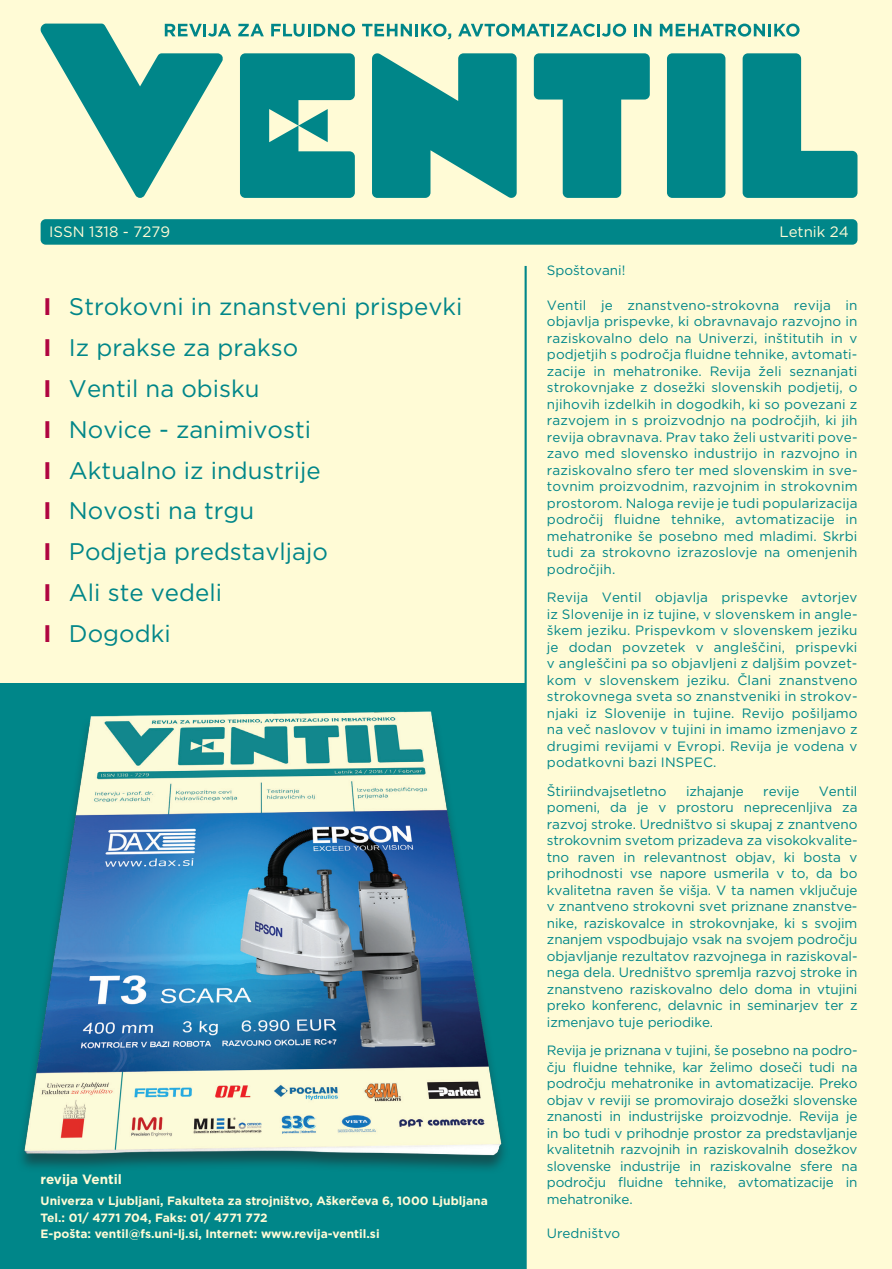
<style>
.page{position:relative;width:892px;height:1269px;background:#fff}
.page>*{position:absolute;margin:0;border:0;box-sizing:border-box;transform-origin:0 0}
.t1{font:24px/40.8px "Gotham";color:#008689}
.t2{font:15px "Gotham";color:#fffbd6}
.t3{font:13.5px/16.5px "Gotham";letter-spacing:-.005em;color:#008689;text-align:justify}
.t4{font:700 13.5px "Gotham";color:#fffbd6}
.t5{font:700 12px/16.5px "Gotham";color:#fffbd6}
.s1{color:#b00540}
</style>
<div class="page">
<div style="left:0;top:0;width:891px;height:1269px;background:#fffbd6"></div>
<div style="left:0;top:684px;width:525px;height:585px;background:#008689"></div>
<hr style="left:524px;top:266px;width:2px;height:1003px;background:#008689">
<img style="left:0;top:647px;width:527px;height:572px">
<svg style="left:372px;top:53px;width:144px;height:145px"></svg>
<svg style="left:534px;top:53px;width:115px;height:145px"></svg>
<div style="left:667px;top:53px;width:58px;height:145px;background:#008689;border-radius:5px"></div>
<svg style="left:742px;top:53px;width:115px;height:145px"></svg>
<svg style="left:240px;top:53px;width:115px;height:145px"></svg>
<svg style="left:40px;top:24px;width:191px;height:174px"></svg>
<svg style="left:238px;top:24px;width:26px;height:12px"></svg>
<svg style="left:271px;top:24px;width:84px;height:13px"></svg>
<svg style="left:362px;top:24px;width:89px;height:15px"></svg>
<svg style="left:458px;top:24px;width:168px;height:13px"></svg>
<svg style="left:634px;top:24px;width:17px;height:12px"></svg>
<svg style="left:659px;top:24px;width:140px;height:13px"></svg>
<div style="left:41px;top:219px;width:816px;height:26px;background:#008689;border-radius:5px"></div>
<p class="t2" style="left:49px;top:222px;width:122px">ISSN 1318 - 7279</p>
<p class="t2" style="left:779px;top:222px;width:71px">Letnik 24</p>
<h1 class="t1" style="left:41px;top:286px;width:423px"><span class="s1">I</span> Strokovni in znanstveni prispevki<br><span class="s1">I</span> Iz prakse za prakso<br><span class="s1">I</span> Ventil na obisku<br><span class="s1">I</span> Novice - zanimivosti<br><span class="s1">I</span> Aktualno iz industrije<br><span class="s1">I</span> Novosti na trgu<br><span class="s1">I</span> Podjetja predstavljajo<br><span class="s1">I</span> Ali ste vedeli<br><span class="s1">I</span> Dogodki</h1>
<p class="t4" style="left:41px;top:1171px;width:83px">revija Ventil</p>
<p class="t5" style="left:41px;top:1193px;width:448px">Univerza v Ljubljani, Fakulteta za strojništvo, Aškerčeva 6, 1000 Ljubljana<br>Tel.: 01/ 4771 704, Faks: 01/ 4771 772<br>E-pošta: ventil@fs.uni-lj.si, Internet: www.revija-ventil.si</p>
<p class="t3" style="left:547px;top:262px;width:80px">Spoštovani!</p>
<p class="t3" style="left:547px;top:296px;width:312px">Ventil je znanstveno-strokovna revija in objavlja prispevke, ki obravnavajo razvojno in raziskovalno delo na Univerzi, inštitutih in v podjetjih s področja fluidne tehnike, avtomati&shy;zacije in mehatronike. Revija želi seznanjati strokovnjake z dosežki slovenskih podjetij, o njihovih izdelkih in dogodkih, ki so povezani z razvojem in s proizvodnjo na področjih, ki jih revija obravnava. Prav tako želi ustvariti pove&shy;zavo med slovensko industrijo in razvojno in raziskovalno sfero ter med slovenskim in sve&shy;tovnim proizvodnim, razvojnim in strokovnim prostorom. Naloga revije je tudi popularizacija področij fluidne tehnike, avtomatizacije in mehatronike še posebno med mladimi. Skrbi tudi za strokovno izrazoslovje na omenjenih področjih.</p>
<p class="t3" style="left:547px;top:589px;width:312px">Revija Ventil objavlja prispevke avtorjev iz Slovenije in iz tujine, v slovenskem in angle&shy;škem jeziku. Prispevkom v slovenskem jeziku je dodan povzetek v angleščini, prispevki v angleščini pa so objavljeni z daljšim povzet&shy;kom v slovenskem jeziku. Člani znanstveno strokovnega sveta so znanstveniki in strokov&shy;njaki iz Slovenije in tujine. Revijo pošiljamo na več naslovov v tujini in imamo izmenjavo z drugimi revijami v Evropi. Revija je vodena v podatkovni bazi INSPEC.</p>
<p class="t3" style="left:547px;top:782px;width:121px">Štiriindvajsetletno</p>
<p class="t3" style="left:686px;top:782px;width:59px">izhajanje</p>
<p class="t3" style="left:763px;top:782px;width:38px">revije</p>
<p class="t3" style="left:547px;top:782px;width:312px;text-indent:272px">Ventil pomeni, da je v prostoru neprecenljiva za razvoj stroke. Uredništvo si skupaj z znantveno strokovnim svetom prizadeva za visokokvalite&shy;tno raven in relevantnost objav, ki bosta v prihodnosti vse napore usmerila v to, da bo kvalitetna raven še višja. V ta namen vključuje v znantveno strokovni svet priznane znanstve&shy;nike, raziskovalce in strokovnjake, ki s svojim znanjem vspodbujajo vsak na svojem področju objavljanje rezultatov razvojnega in raziskoval&shy;nega dela. Uredništvo spremlja razvoj stroke in znanstveno raziskovalno delo doma in vtujini preko konferenc, delavnic in seminarjev ter z izmenjavo tuje periodike.</p>
<p class="t3" style="left:547px;top:1042px;width:312px">Revija je priznana v tujini, še posebno na podro&shy;čju fluidne tehnike, kar želimo doseči tudi na področju mehatronike in avtomatizacije. Preko objav v reviji se promovirajo dosežki slovenske znanosti in industrijske proizvodnje. Revija je in bo tudi v prihodnje prostor za predstavljanje kvalitetnih razvojnih in raziskovalnih dosežkov slovenske industrije in raziskovalne sfere na področju fluidne tehnike, avtomatizacije in mehatronike.</p>
<p class="t3" style="left:547px;top:1225px;width:75px">Uredništvo</p>
</div>
